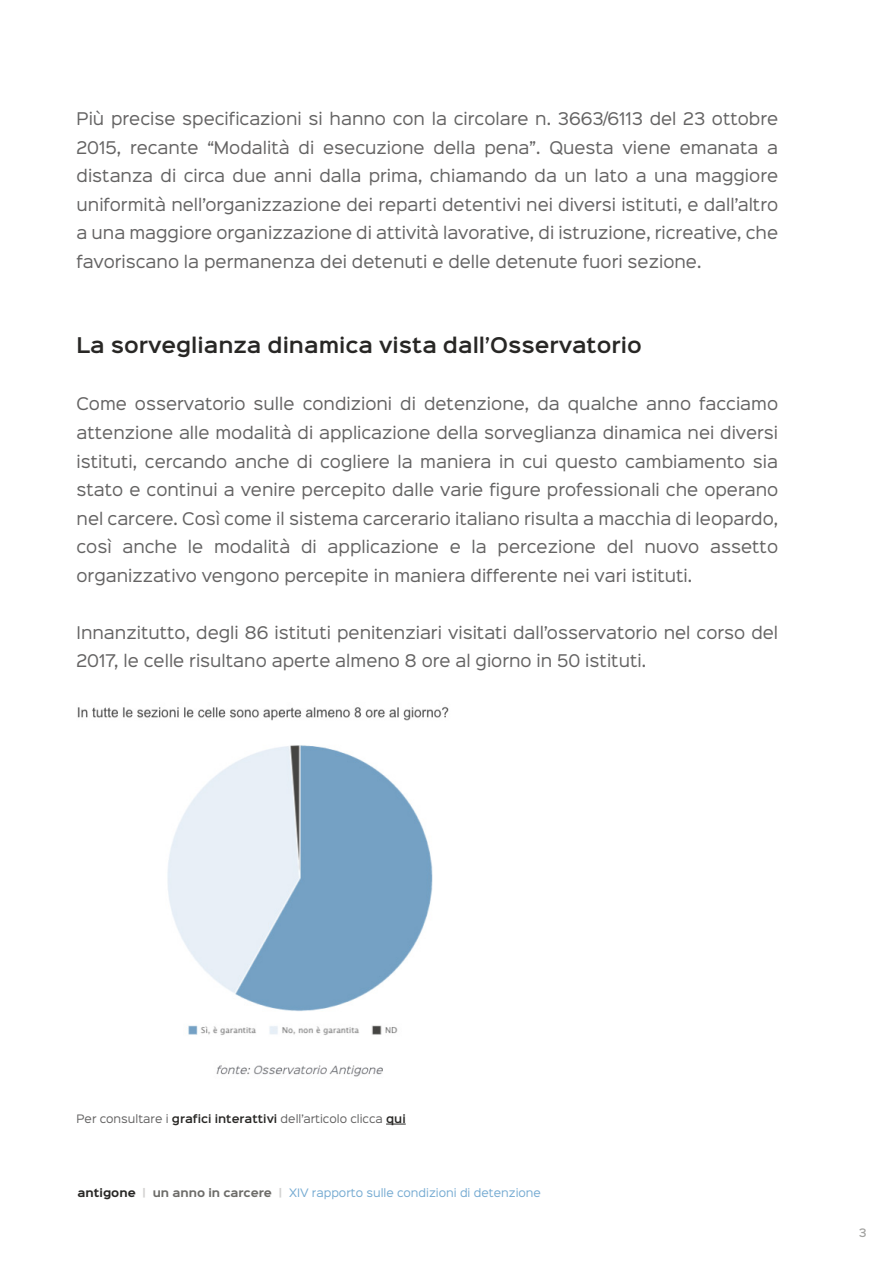
<style>
.page{position:relative;width:893px;height:1263px;background:#fff}
.page>*{position:absolute;margin:0;border:0;box-sizing:border-box;transform-origin:0 0}
.t1{font:600 19.5px "Sinkin Sans 600";color:#282725}
.t2{font:15.75px/28.5px "Sinkin Sans 400";color:#646363;text-align:justify}
.t3{font:10.5px "Sinkin Sans 400";color:#76abd2}
.t4{font:10.5px "Sinkin Sans 400";color:#646363}
.t5{font:500 10.5px "Sinkin Sans 500";color:#a2a2a0}
.s1{font-family:"Sinkin Sans 600";font-weight:600;color:#282725}
.s2{font-family:"Sinkin Sans 700";font-weight:700;color:#282725}
.s3{font-family:"Sinkin Sans 700";font-weight:700;color:#d3d2d1}
.s4{font-family:"Sinkin Sans 700";font-weight:700;color:#6d6c69}
</style>
<div class="page">
<img style="left:77px;top:706px;width:372px;height:371px">
<svg style="left:386px;top:1124px;width:20px;height:1px"></svg>
<p class="t2" style="left:77px;top:103px;width:703px">Più precise specificazioni si hanno con la circolare n. 3663/6113 del 23 ottobre 2015, recante “Modalità di esecuzione della pena”. Questa viene emanata a distanza di circa due anni dalla prima, chiamando da un lato a una maggiore uniformità nell’organizzazione dei reparti detentivi nei diversi istituti, e dall’altro a una maggiore organizzazione di attività lavorative, di istruzione, ricreative, che favoriscano la permanenza dei detenuti e delle detenute fuori sezione.</p>
<p class="t1" style="left:77px;top:328px;width:567px">La sorveglianza dinamica vista dall’Osservatorio</p>
<p class="t2" style="left:77px;top:388px;width:703px">Come osservatorio sulle condizioni di detenzione, da qualche anno facciamo attenzione alle modalità di applicazione della sorveglianza dinamica nei diversi istituti, cercando anche di cogliere la maniera in cui questo cambiamento sia stato e continui a venire percepito dalle varie figure professionali che operano nel carcere. Così come il sistema carcerario italiano risulta a macchia di leopardo, così anche le modalità di applicazione e la percezione del nuovo assetto organizzativo vengono percepite in maniera differente nei vari istituti.</p>
<p class="t2" style="left:77px;top:616px;width:703px">Innanzitutto, degli 86 istituti penitenziari visitati dall’osservatorio nel corso del<br>2017, le celle risultano aperte almeno 8 ore al giorno in 50 istituti.</p>
<p class="t4" style="left:77px;top:1110px;width:331px">Per consultare i <span class="s1">grafici interattivi</span> dell’articolo clicca <span class="s1">qui</span></p>
<p class="t3" style="left:78px;top:1183px;width:465px"><span class="s2">ANTIGONE</span> <span class="s3">|</span> <span class="s4">UN ANNO IN CARCERE</span> <span class="s3">|</span> XIV rapporto sulle condizioni di detenzione</p>
<p class="t5" style="left:859px;top:1224px;width:9px">3</p>
</div>
